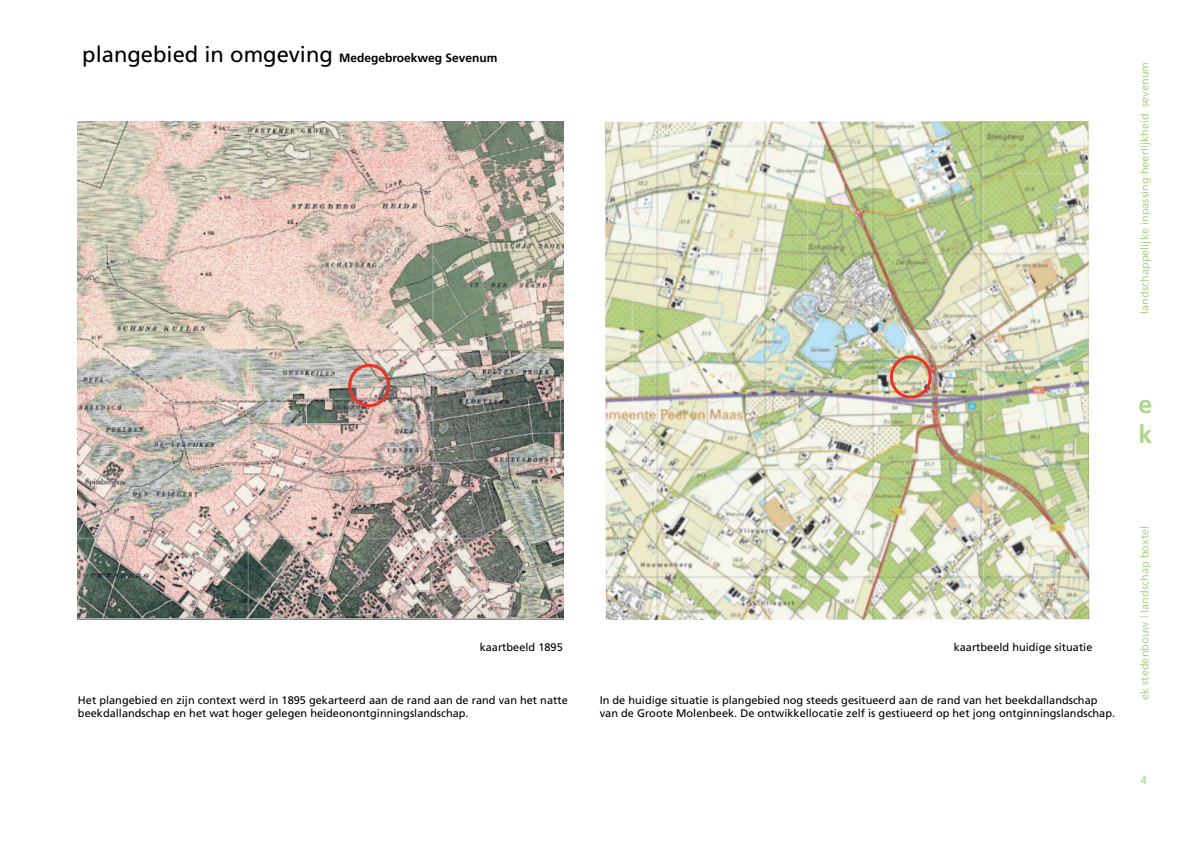
<style>
.page{position:relative;width:1191px;height:842px;background:#fff}
.page>*{position:absolute;margin:0;border:0;box-sizing:border-box;transform-origin:0 0}
.t1{font:700 25px/30px "Frutiger";color:#acd58a}
.t2{font:700 12px "Frutiger";color:#000}
.t3{font:11px/13.2px "Frutiger";color:#000}
.t4{font:11px "Frutiger";color:#acd58a}
.s1{font-weight:400;font-size:22px}
.s2{font-weight:300}
</style>
<div class="page">
<img style="left:77px;top:122px;width:486px;height:497px">
<div style="left:348px;top:364px;width:42px;height:43px;border:3px solid #ee3128;border-radius:50%"></div>
<img style="left:605px;top:121px;width:484px;height:499px">
<div style="left:890px;top:355px;width:41px;height:44px;border:3px solid #ee3128;border-radius:50%"></div>
<p class="t2" style="left:82px;top:50px;width:417px"><span class="s1">plangebied in omgeving</span> Medegebroekweg Sevenum</p>
<p class="t4" style="left:1138px;top:314px;width:253px;rotate:-90deg">landschappelijke inpassing heerlijkheid sevenum</p>
<h1 class="t1" style="left:1138px;top:389px;width:15px">e k</h1>
<p class="t3" style="left:479px;top:640px;width:85px">kaartbeeld 1895</p>
<p class="t3" style="left:953px;top:640px;width:140px">kaartbeeld huidige situatie</p>
<p class="t3" style="left:78px;top:693px;width:491px">Het plangebied en zijn context werd in 1895 gekarteerd aan de rand aan de rand van het natte beekdallandschap en het wat hoger gelegen heideonontginningslandschap.</p>
<p class="t3" style="left:600px;top:693px;width:517px">In de huidige situatie is plangebied nog steeds gesitueerd aan de rand van het beekdallandschap van de Groote Molenbeek. De ontwikkellocatie zelf is gestiueerd op het jong ontginningslandschap.</p>
<p class="t4" style="left:1138px;top:700px;width:176px;rotate:-90deg">ek stedenbouw <span class="s2">|</span> landschap boxtel</p>
<p class="t4" style="left:1140px;top:774px;width:8px">4</p>
</div>
